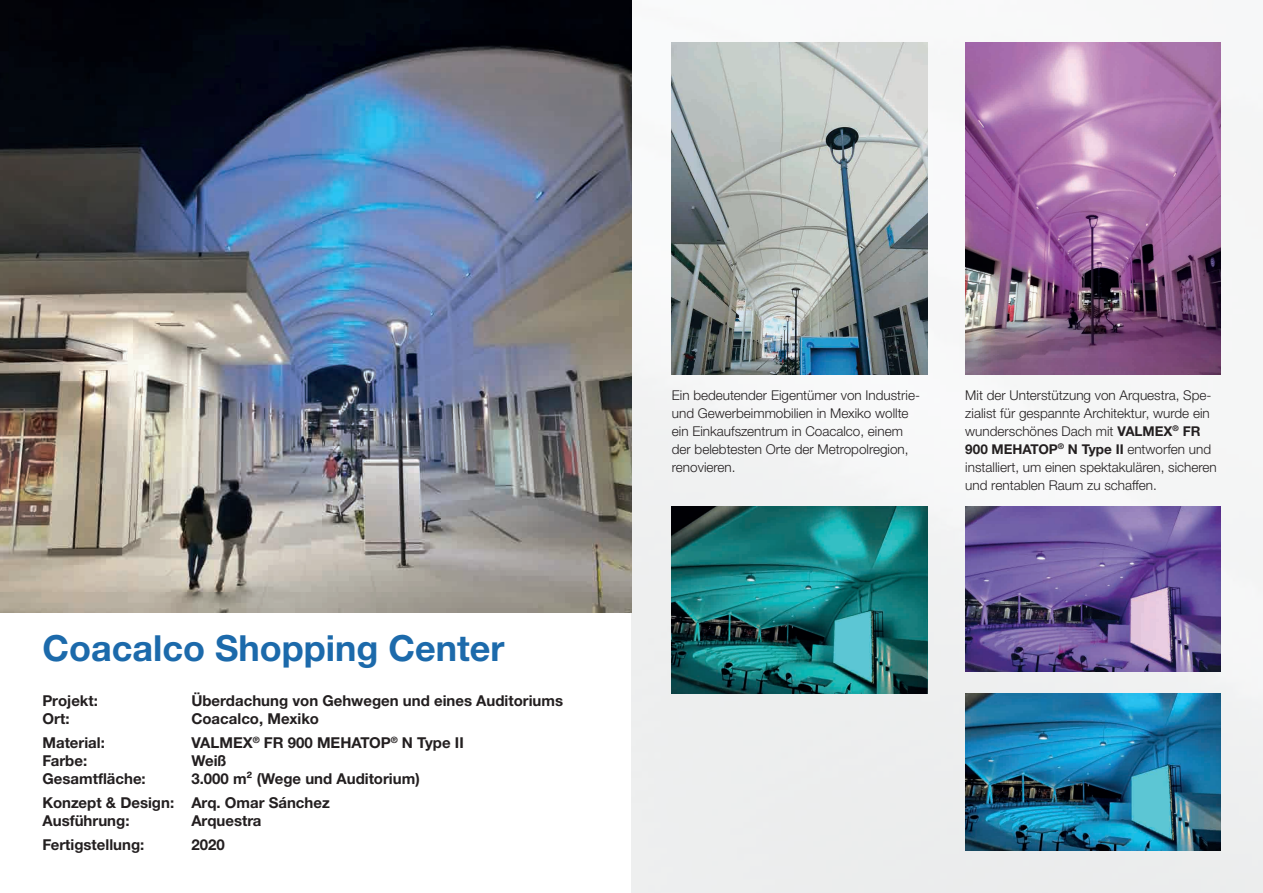
<style>
.page{position:relative;width:1263px;height:893px;background:#fff}
.page>*{position:absolute;margin:0;border:0;box-sizing:border-box;transform-origin:0 0}
.t1{font:700 36px "Helvetica Neue LTW1 G";color:#1c6aab}
.t2{font:700 15px/24px "Helvetica Neue LTW1 G";color:#231f20}
.t3{font:300 13.5px/18px "Helvetica Neue LTW1 G";color:#231f20}
.s1{font-weight:700}
</style>
<div class="page">
<img style="left:631px;top:0;width:632px;height:893px">
<img style="left:965px;top:506px;width:255px;height:166px">
<img style="left:965px;top:693px;width:255px;height:157px">
<img style="left:0;top:0;width:631px;height:612px">
<img style="left:672px;top:506px;width:255px;height:187px">
<img style="left:672px;top:43px;width:255px;height:331px">
<img style="left:965px;top:43px;width:255px;height:331px">
<h1 class="t1" style="left:43px;top:626px;width:463px">Coacalco Shopping Center</h1>
<p class="t2" style="left:43px;top:688px;width:57px">Projekt:</p>
<p class="t2" style="left:191px;top:688px;width:373px">Überdachung von Gehwegen und eines Auditoriums</p>
<p class="t2" style="left:43px;top:706px;width:28px">Ort:</p>
<p class="t2" style="left:191px;top:706px;width:129px">Coacalco, Mexiko</p>
<p class="t2" style="left:43px;top:730px;width:64px">Material:</p>
<p class="t2" style="left:191px;top:730px;width:274px">VALMEX<sup>®</sup> FR 900 MEHATOP<sup>®</sup> N Type II</p>
<p class="t2" style="left:43px;top:748px;width:46px">Farbe:</p>
<p class="t2" style="left:191px;top:748px;width:37px">Weiß</p>
<p class="t2" style="left:43px;top:766px;width:105px">Gesamtfläche:</p>
<p class="t2" style="left:43px;top:766px;width:379px;text-indent:149px">3.000 m² (Wege und Auditorium)<br>Konzept &amp; Design: Arq. Omar Sánchez</p>
<p class="t2" style="left:43px;top:808px;width:88px">Ausführung:</p>
<p class="t2" style="left:191px;top:808px;width:72px">Arquestra</p>
<p class="t2" style="left:43px;top:832px;width:103px">Fertigstellung:</p>
<p class="t2" style="left:191px;top:832px;width:35px">2020</p>
<p class="t3" style="left:672px;top:386px;width:250px">Ein bedeutender Eigentümer von Industrie&shy;und Gewerbeimmobilien in Mexiko wollte ein Einkaufszentrum in Coacalco, einem der belebtesten Orte der Metropolregion, renovieren.</p>
<p class="t3" style="left:965px;top:386px;width:253px">Mit der Unterstützung von Arquestra, Spe&shy;zialist für gespannte Architektur, wurde ein wunderschönes Dach mit <span class="s1">VALMEX</span><sup>®</sup> <span class="s1">FR 900 MEHATOP</span><sup>®</sup> <span class="s1">N Type II</span> entworfen und installiert, um einen spektakulären, sicheren und rentablen Raum zu schaffen.</p>
</div>
